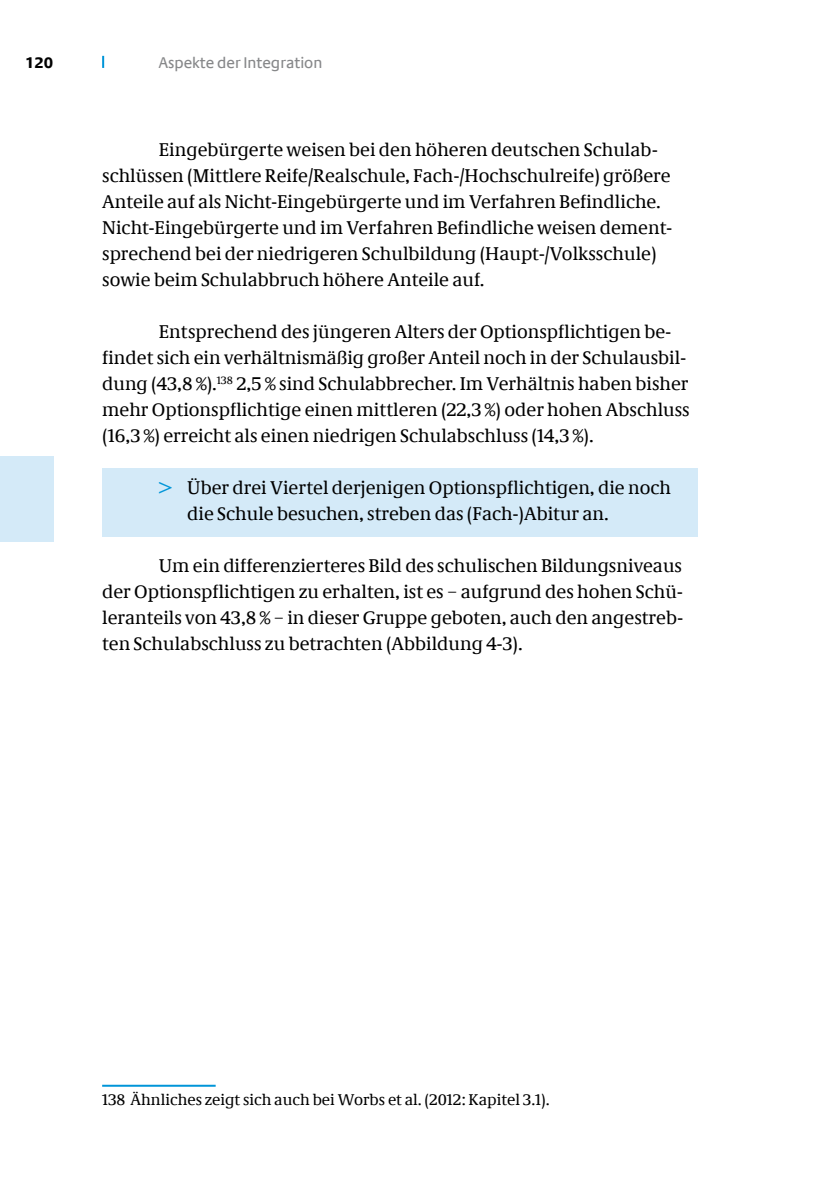
<style>
.page{position:relative;width:840px;height:1191px;background:#fff}
.page>*{position:absolute;margin:0;border:0;box-sizing:border-box;transform-origin:0 0}
.t1{font:19px/26px "Neue Demos";color:#000}
.t2{font:16px "Neue Demos";color:#000}
.t3{font:16px "Neue Praxis";color:#87888a}
.t4{font:700 16px "Neue Praxis Tab";color:#000}
.s1{color:#0095d8}
.s2{font-family:"Bundes Serif Office"}
</style>
<div class="page">
<svg style="left:102px;top:56px;width:2px;height:12px"></svg>
<div style="left:0;top:456px;width:54px;height:85px;background:#d4eaf8"></div>
<div style="left:102px;top:468px;width:595px;height:68px;background:#d4eaf8"></div>
<hr style="left:102px;top:1084px;width:113px;height:2px;background:#0095d8">
<p class="t4" style="left:25px;top:52px;width:30px">120</p>
<p class="t3" style="left:159px;top:53px;width:165px">Aspekte der Integration</p>
<p class="t1" style="left:102px;top:136px;width:571px;text-indent:57px">Eingebürgerte weisen bei den höheren deutschen Schulab&shy;schlüssen (Mittlere Reife/Realschule, Fach-/Hochschulreife) größere Anteile auf als Nicht-Eingebürgerte und im Verfahren Befindliche.<br>Nicht-Eingebürgerte und im Verfahren Befindliche weisen dement&shy;sprechend bei der niedrigeren Schulbildung (Haupt-/Volksschule) sowie beim Schulabbruch höhere Anteile auf.</p>
<p class="t1" style="left:102px;top:318px;width:589px;text-indent:57px">Entsprechend des jüngeren Alters der Optionspflichtigen be&shy;findet sich ein verhältnismäßig großer Anteil noch in der Schulausbil&shy;dung (43,8 %).<sup>138</sup> 2,5 % sind Schulabbrecher. Im Verhältnis haben bisher mehr Optionspflichtige einen mittleren (22,3 %) oder hohen Abschluss (16,3 %) erreicht als einen niedrigen Schulabschluss (14,3 %).</p>
<p class="t1" style="left:187px;top:474px;width:485px;text-indent:-28px"><span class="s1">&gt;</span> Über drei Viertel derjenigen Optionspflichtigen, die noch die Schule besuchen, streben das (Fach-)Abitur an.</p>
<p class="t1" style="left:102px;top:552px;width:582px;text-align:justify;text-indent:57px">Um ein differenzierteres Bild des schulischen Bildungsniveaus der Optionspflichtigen zu erhalten, ist es <span class="s2">–</span> aufgrund des hohen Schü&shy;leranteils von 43,8 % <span class="s2">–</span> in dieser Gruppe geboten, auch den angestreb&shy;ten Schulabschluss zu betrachten (Abbildung 4-3).</p>
<p class="t2" style="left:102px;top:1089px;width:449px">138 Ähnliches zeigt sich auch bei Worbs et al. (2012: Kapitel 3.1).</p>
</div>
